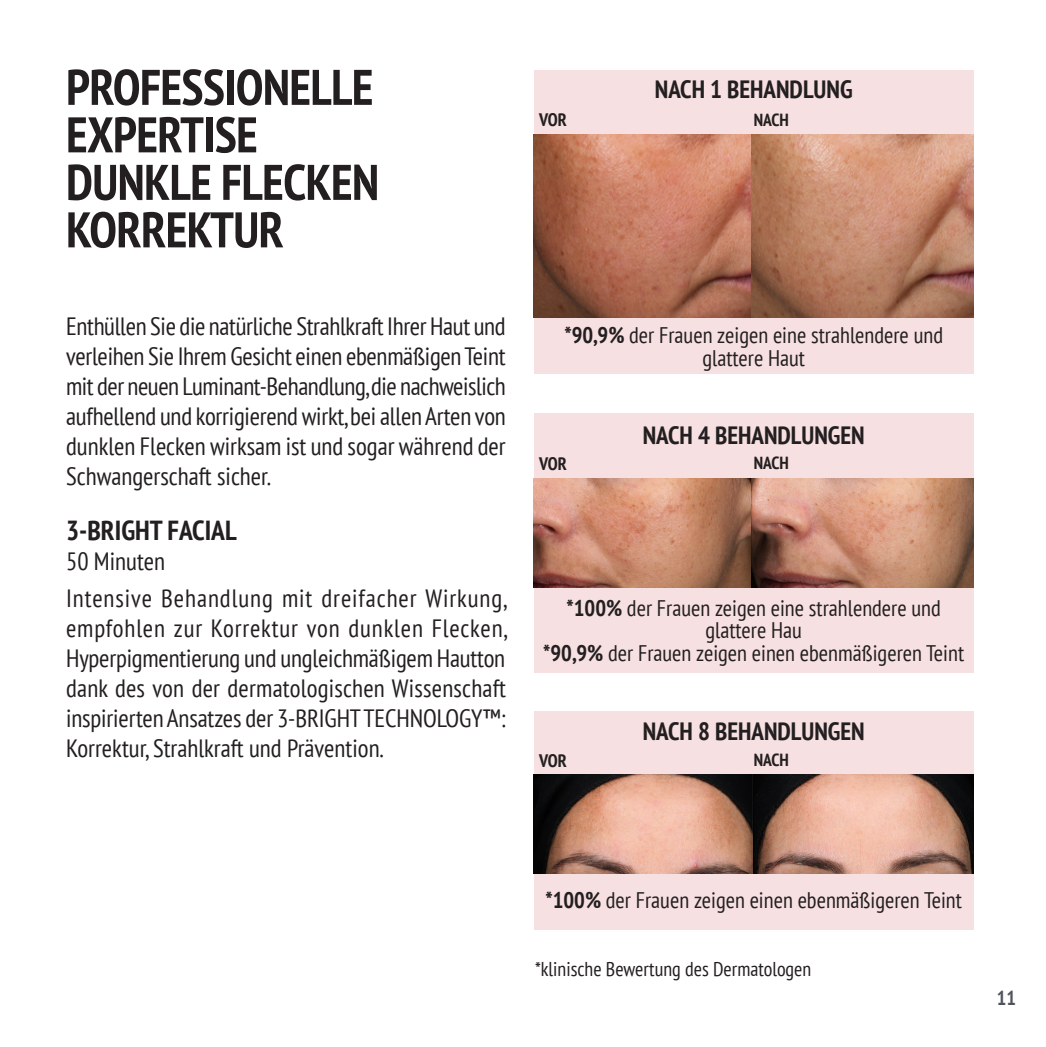
<style>
.page{position:relative;width:1046px;height:1047px;background:#fff}
.page>*{position:absolute;margin:0;border:0;box-sizing:border-box;transform-origin:0 0}
.TITOLO_EHRAHRDT{font:700 condensed 50px/47.5px "PT Sans";letter-spacing:-.01em;color:#231f20}
.BODYCOPY{font:700 condensed 27.5px "PT Sans";color:#231f20}
.BODYCOPY-2{font:condensed 25px/30px "PT Sans";color:#231f20;text-align:justify}
.BODYCOPY-3{font:700 condensed 25px "PT Sans";color:#231f20}
.BODYCOPY-4{font:condensed 22.5px/22.5px "PT Sans";color:#231f20;text-align:center}
.BODYCOPY-5{font:condensed 20px "PT Sans";color:#231f20}
.t1{font:700 condensed 20px "PT Sans";color:#50545b}
.BODYCOPY-6{font:700 condensed 18px "PT Sans";letter-spacing:-.015em;color:#231f20}
.BODYCOPY-7{font:700 condensed 17.5px "PT Sans";color:#231f20}
.s1{font-weight:700}
</style>
<div class="page">
<div style="left:534px;top:711px;width:439px;height:218px;background:#f7e0e2"></div>
<div style="left:534px;top:414px;width:439px;height:259px;background:#f7e0e2"></div>
<div style="left:534px;top:70px;width:439px;height:303px;background:#f7e0e2"></div>
<img style="left:534px;top:135px;width:217px;height:183px">
<img style="left:751px;top:135px;width:222px;height:183px">
<img style="left:534px;top:478px;width:439px;height:109px">
<img style="left:534px;top:774px;width:439px;height:100px">
<p class="TITOLO_EHRAHRDT" style="left:66px;top:63px;width:309px">PROFESSIONELLE<br>EXPERTISE</p>
<p class="TITOLO_EHRAHRDT" style="left:66px;top:158px;width:314px">DUNKLE FLECKEN<br>KORREKTUR</p>
<p class="BODYCOPY-2" style="left:66px;top:311px;width:441px">Enthüllen Sie die natürliche Strahlkraft Ihrer Haut und verleihen Sie Ihrem Gesicht einen ebenmäßigen Teint mit der neuen Luminant-Behandlung, die nachweislich aufhellend und korrigierend wirkt, bei allen Arten von dunklen Flecken wirksam ist und sogar während der Schwangerschaft sicher.</p>
<p class="BODYCOPY" style="left:66px;top:512px;width:172px">3-BRIGHT FACIAL</p>
<p class="BODYCOPY-2" style="left:66px;top:545px;width:100px">50 Minuten</p>
<p class="BODYCOPY-2" style="left:66px;top:582px;width:443px">Intensive Behandlung mit dreifacher Wirkung, empfohlen zur Korrektur von dunklen Flecken, Hyperpigmentierung und ungleichmäßigem Hautton dank des von der dermatologischen Wissenschaft inspirierten Ansatzes der 3-BRIGHT TECHNOLOGY™:<br>Korrektur, Strahlkraft und Prävention.</p>
<p class="BODYCOPY-3" style="left:655px;top:73px;width:199px">NACH 1 BEHANDLUNG</p>
<p class="BODYCOPY-6" style="left:539px;top:108px;width:29px">VOR</p>
<p class="BODYCOPY-7" style="left:754px;top:108px;width:37px">NACH</p>
<p class="BODYCOPY-4" style="left:564px;top:323px;width:380px"><span class="s1">*90,9%</span> der Frauen zeigen eine strahlendere und glattere Haut</p>
<p class="BODYCOPY-3" style="left:643px;top:419px;width:223px">NACH 4 BEHANDLUNGEN</p>
<p class="BODYCOPY-6" style="left:539px;top:452px;width:29px">VOR</p>
<p class="BODYCOPY-7" style="left:754px;top:451px;width:37px">NACH</p>
<p class="BODYCOPY-4" style="left:566px;top:596px;width:376px"><span class="s1">*100%</span> der Frauen zeigen eine strahlendere und glattere Hau</p>
<p class="BODYCOPY-4" style="left:543px;top:641px;width:422px"><span class="s1">*90,9%</span> der Frauen zeigen einen ebenmäßigeren Teint</p>
<p class="BODYCOPY-3" style="left:643px;top:715px;width:223px">NACH 8 BEHANDLUNGEN</p>
<p class="BODYCOPY-6" style="left:539px;top:748px;width:29px">VOR</p>
<p class="BODYCOPY-7" style="left:754px;top:749px;width:37px">NACH</p>
<p class="BODYCOPY-4" style="left:545px;top:888px;width:418px"><span class="s1">*100%</span> der Frauen zeigen einen ebenmäßigeren Teint</p>
<p class="BODYCOPY-5" style="left:535px;top:956px;width:278px">*klinische Bewertung des Dermatologen</p>
<p class="t1" style="left:997px;top:985px;width:21px">11</p>
</div>
